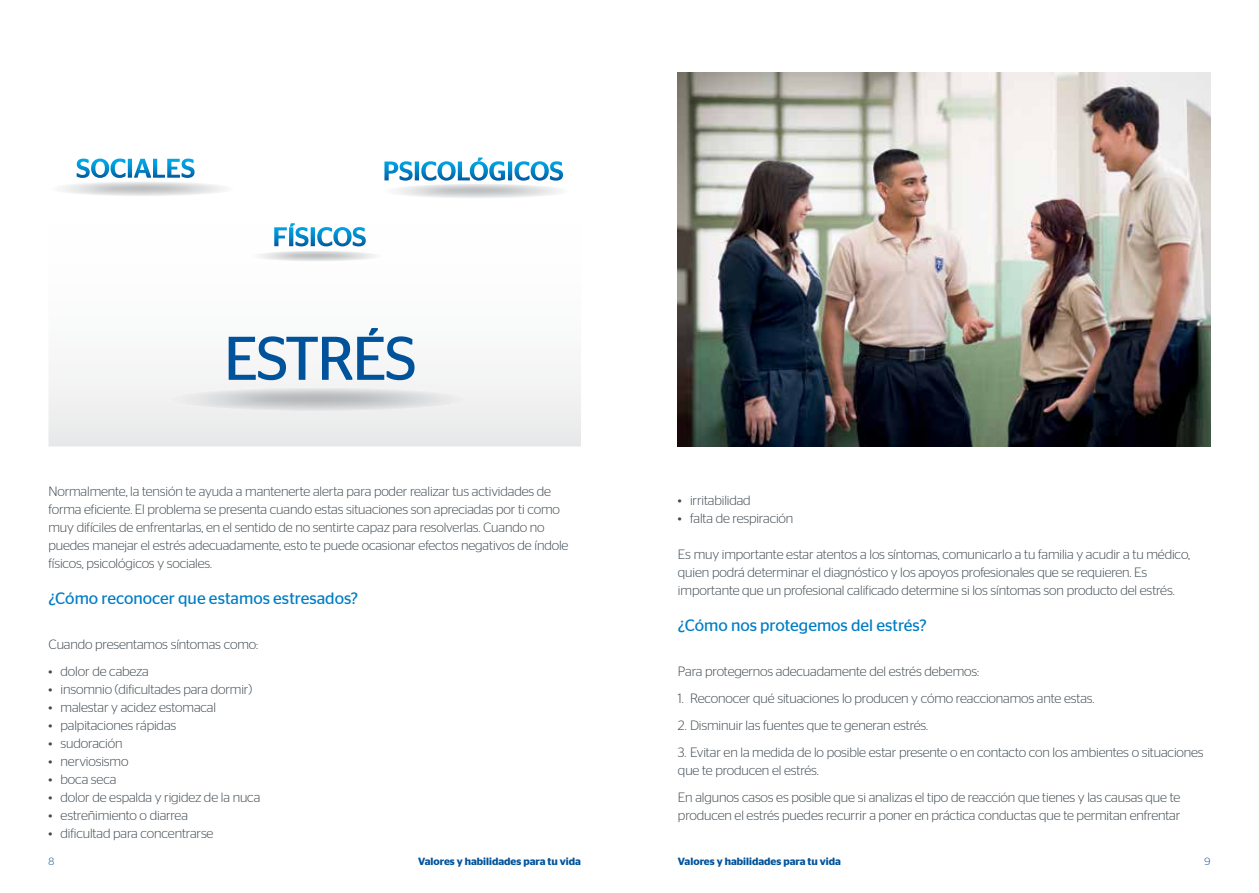
<style>
.page{position:relative;width:1259px;height:893px;background:#fff}
.page>*{position:absolute;margin:0;border:0;box-sizing:border-box;transform-origin:0 0}
.t1{font:61.5px "Stag Sans";letter-spacing:-.04em;color:#00539b}
.t2{font:16.5px "Stag Sans";color:#007dc5}
.t3{font:300 13.5px/18px "Stag Sans";letter-spacing:-.01em;color:#3e484f}
.t4{font:600 10.5px "Stag Sans";color:#00539b}
.t5{font:300 10.5px "Stag Sans";color:#00539b}
</style>
<div class="page">
<svg style="left:48px;top:158px;width:533px;height:288px"></svg>
<img style="left:678px;top:73px;width:532px;height:373px">
<svg style="left:384px;top:157px;width:179px;height:24px"></svg>
<svg style="left:77px;top:159px;width:118px;height:19px"></svg>
<svg style="left:274px;top:223px;width:92px;height:23px"></svg>
<img style="left:168px;top:387px;width:300px;height:24px">
<img style="left:383px;top:184px;width:187px;height:15px">
<img style="left:48px;top:181px;width:188px;height:15px">
<img style="left:251px;top:251px;width:131px;height:10px">
<h1 class="t1" style="left:224px;top:324px;width:194px">ESTRÉS</h1>
<p class="t3" style="left:48px;top:482px;width:521px">Normalmente, la tensión te ayuda a mantenerte alerta para poder realizar tus actividades de forma eficiente. El problema se presenta cuando estas situaciones son apreciadas por ti como muy difíciles de enfrentarlas, en el sentido de no sentirte capaz para resolverlas. Cuando no puedes manejar el estrés adecuadamente, esto te puede ocasionar efectos negativos de índole físicos, psicológicos y sociales.</p>
<p class="t2" style="left:48px;top:589px;width:311px">¿Cómo reconocer que estamos estresados?</p>
<p class="t3" style="left:48px;top:635px;width:211px">Cuando presentamos síntomas como:</p>
<p class="t3" style="left:48px;top:662px;width:102px">• dolor de cabeza</p>
<p class="t3" style="left:48px;top:680px;width:205px">• insomnio (dificultades para dormir)</p>
<p class="t3" style="left:48px;top:698px;width:169px">• malestar y acidez estomacal</p>
<p class="t3" style="left:48px;top:716px;width:129px">• palpitaciones rápidas</p>
<p class="t3" style="left:48px;top:734px;width:76px">• sudoración</p>
<p class="t3" style="left:48px;top:752px;width:81px">• nerviosismo</p>
<p class="t3" style="left:48px;top:770px;width:69px">• boca seca</p>
<p class="t3" style="left:48px;top:788px;width:213px">• dolor de espalda y rigidez de la nuca</p>
<p class="t3" style="left:48px;top:806px;width:141px">• estreñimiento o diarrea</p>
<p class="t3" style="left:48px;top:824px;width:166px">• dificultad para concentrarse</p>
<p class="t3" style="left:678px;top:491px;width:74px">• irritabilidad</p>
<p class="t3" style="left:678px;top:509px;width:117px">• falta de respiración</p>
<p class="t3" style="left:678px;top:545px;width:513px">Es muy importante estar atentos a los síntomas, comunicarlo a tu familia y acudir a tu médico, quien podrá determinar el diagnóstico y los apoyos profesionales que se requieren. Es importante que un profesional calificado determine si los síntomas son producto del estrés.</p>
<p class="t2" style="left:678px;top:616px;width:250px">¿Cómo nos protegemos del estrés?</p>
<p class="t3" style="left:678px;top:662px;width:302px">Para protegernos adecuadamente del estrés debemos:</p>
<p class="t3" style="left:678px;top:689px;width:418px">1. Reconocer qué situaciones lo producen y cómo reaccionamos ante estas.</p>
<p class="t3" style="left:678px;top:716px;width:252px">2. Disminuir las fuentes que te generan estrés.</p>
<p class="t3" style="left:678px;top:743px;width:527px">3. Evitar en la medida de lo posible estar presente o en contacto con los ambientes o situaciones que te producen el estrés.</p>
<p class="t3" style="left:678px;top:788px;width:504px">En algunos casos es posible que si analizas el tipo de reacción que tienes y las causas que te producen el estrés puedes recurrir a poner en práctica conductas que te permitan enfrentar</p>
<p class="t5" style="left:48px;top:855px;width:7px">8</p>
<p class="t4" style="left:418px;top:855px;width:164px">Valores y habilidades para tu vida</p>
<p class="t4" style="left:678px;top:855px;width:164px">Valores y habilidades para tu vida</p>
<p class="t5" style="left:1204px;top:855px;width:7px">9</p>
</div>
